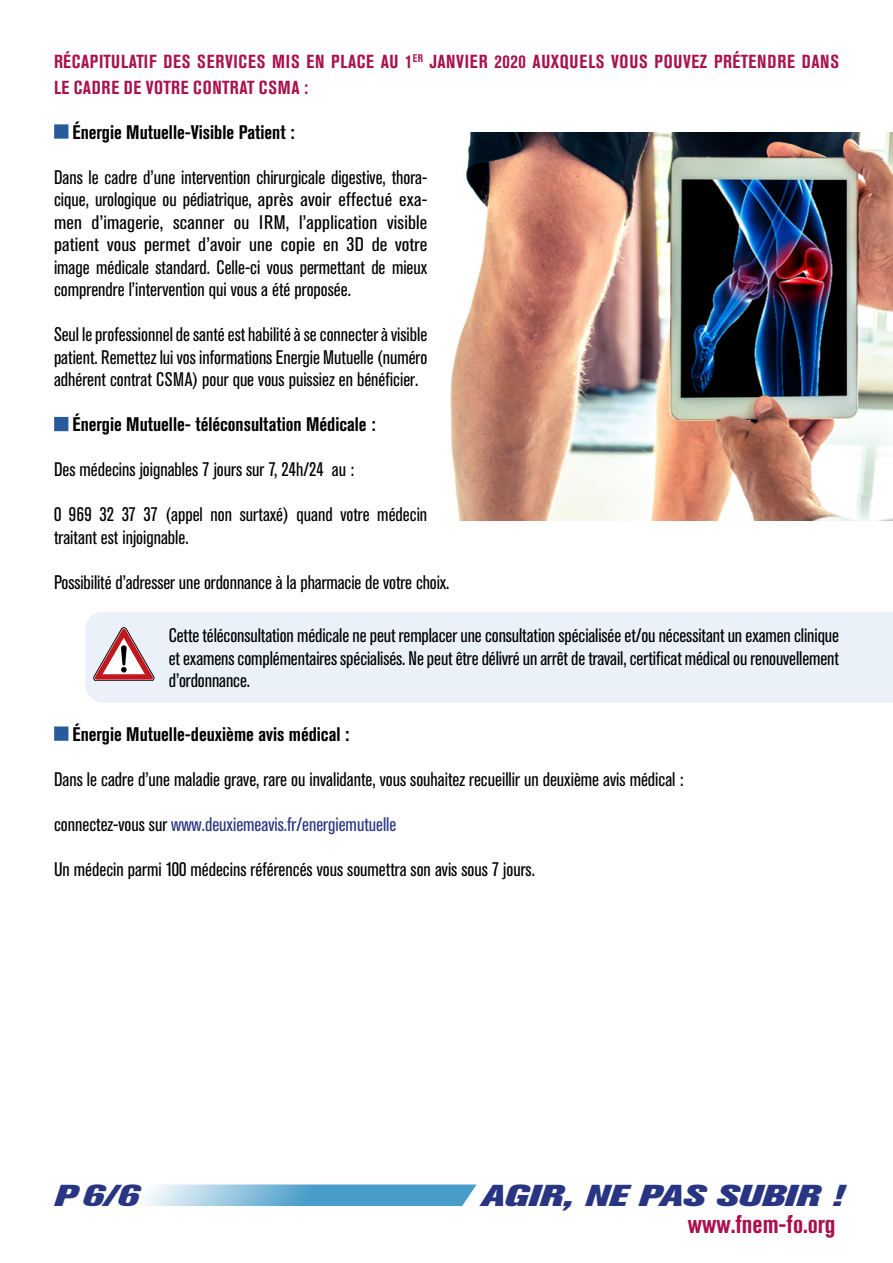
<style>
.page{position:relative;width:893px;height:1263px;background:#fff}
.page>*{position:absolute;margin:0;border:0;box-sizing:border-box;transform-origin:0 0}
.t1{font:italic 800 30px "Akzidenz Grotesk Pro";color:#283583;scale:1.4 1}
.t2{font:700 condensed 25.5px "Akzidenz Grotesk Pro";color:#aa114f}
.t3{font:condensed 19.5px/22.5px "Akzidenz Grotesk Pro";color:#000;text-align:justify}
.t4{font:700 condensed 19.5px "Akzidenz Grotesk Pro";color:#000}
.t5{font:condensed 19.5px "Akzidenz Grotesk Pro";color:#283583}
.t6{font:700 condensed 18.75px/25.5px "Akzidenz Grotesk Pro";letter-spacing:.03em;color:#aa114f}
.s1{color:#275b9b}
.s2{color:#000}
</style>
<div class="page">
<svg style="left:142px;top:1184px;width:335px;height:22px;background:#7cb8d8"></svg>
<div style="left:85px;top:612px;width:808px;height:91px;background:#eaf1f9"></div>
<svg style="left:94px;top:627px;width:60px;height:54px"></svg>
<img style="left:450px;top:133px;width:443px;height:388px">
<p class="t6" style="left:54px;top:48px;width:786px">RÉCAPITULATIF DES SERVICES MIS EN PLACE AU 1<sup>ER</sup> JANVIER 2020 AUXQUELS VOUS POUVEZ PRÉTENDRE DANS<br>LE CADRE DE VOTRE CONTRAT CSMA :</p>
<p class="t4" style="left:54px;top:119px;width:242px"><span class="s1">■</span> Énergie Mutuelle-Visible Patient :</p>
<p class="t3" style="left:54px;top:165px;width:375px">Dans le cadre d’une intervention chirurgicale digestive, thora&shy;cique, urologique ou pédiatrique, après avoir effectué exa&shy;men d’imagerie, scanner ou IRM, l’application visible patient vous permet d’avoir une copie en 3D de votre image médicale standard. Celle-ci vous permettant de mieux comprendre l’intervention qui vous a été proposée.</p>
<p class="t3" style="left:54px;top:323px;width:375px">Seul le professionnel de santé est habilité à se connecter à visible patient. Remettez lui vos informations Energie Mutuelle (numéro adhérent contrat CSMA) pour que vous puissiez en bénéficier.</p>
<p class="t4" style="left:54px;top:412px;width:323px"><span class="s1">■</span> Énergie Mutuelle- téléconsultation Médicale :</p>
<p class="t3" style="left:54px;top:458px;width:302px">Des médecins joignables 7 jours sur 7, 24h/24 au :</p>
<p class="t3" style="left:54px;top:503px;width:375px">0 969 32 37 37 (appel non surtaxé) quand votre médecin traitant est injoignable.</p>
<p class="t3" style="left:54px;top:570px;width:397px">Possibilité d’adresser une ordonnance à la pharmacie de votre choix.</p>
<p class="t3" style="left:169px;top:624px;width:672px">Cette téléconsultation médicale ne peut remplacer une consultation spécialisée et/ou nécessitant un examen clinique et examens complémentaires spécialisés. Ne peut être délivré un arrêt de travail, certificat médical ou renouvellement d’ordonnance.</p>
<p class="t4" style="left:54px;top:721px;width:297px"><span class="s1">■</span> Énergie Mutuelle-deuxième avis médical :</p>
<p class="t3" style="left:54px;top:767px;width:631px">Dans le cadre d’une maladie grave, rare ou invalidante, vous souhaitez recueillir un deuxième avis médical :</p>
<p class="t5" style="left:54px;top:811px;width:344px"><span class="s2">connectez-vous sur</span> www.deuxiemeavis.fr/energiemutuelle</p>
<p class="t3" style="left:54px;top:857px;width:482px">Un médecin parmi 100 médecins référencés vous soumettra son avis sous 7 jours.</p>
<h1 class="t1" style="left:54px;top:1176px;width:62px">P6/6</h1>
<h1 class="t1" style="left:481px;top:1176px;width:260px">AGIR, NE PAS SUBIR !</h1>
<h2 class="t2" style="left:688px;top:1208px;width:149px">www.fnem-fo.org</h2>
</div>
